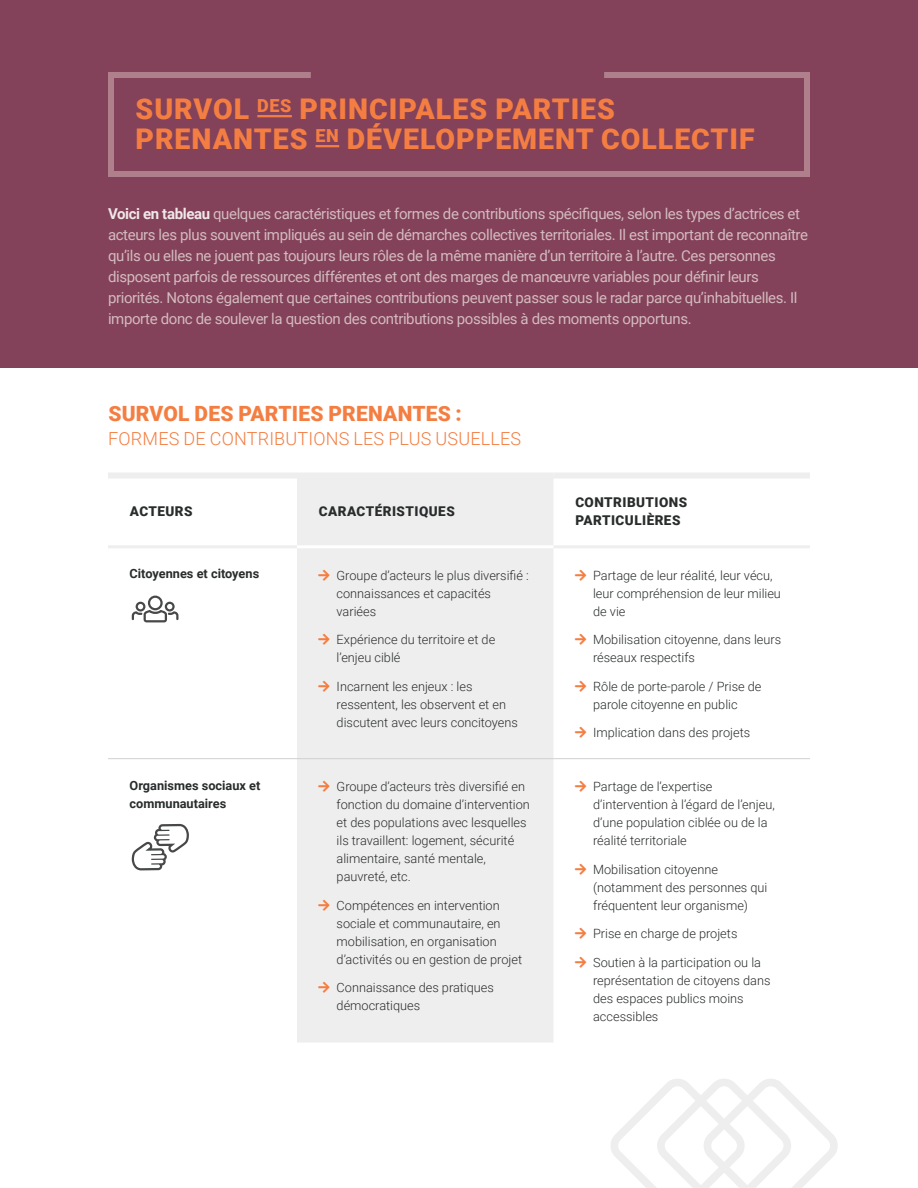
<style>
.page{position:relative;width:918px;height:1188px;background:#fff}
.page>*{position:absolute;margin:0;border:0;box-sizing:border-box;transform-origin:0 0}
.t1{font:900 28.5px/30px "Roboto";letter-spacing:.035em;color:#f47e42}
.t2{font:900 21px "Roboto";letter-spacing:.01em;color:#f47e42}
.t3{font:300 18px "Roboto";letter-spacing:.01em;color:#f47e42}
.t4{font:15px/21px "Roboto";letter-spacing:-.025em;color:#d4bbbf}
.t5{font:900 13.5px/18px "Roboto";letter-spacing:.035em;color:#292c2c}
.t6{font:300 12.75px/18px "Roboto";color:#292c2c}
.t7{font:700 12.75px/18px "Roboto";color:#292c2c}
.s1{font-weight:700;color:#f0e7e8}
</style>
<div class="page">
<div style="left:0;top:0;width:918px;height:368px;background:#83415a"></div>
<svg style="left:611px;top:1079px;width:227px;height:109px"></svg>
<svg style="left:108px;top:72px;width:702px;height:105px"></svg>
<div style="left:297px;top:478px;width:257px;height:564px;background:#efeeef"></div>
<hr style="left:108px;top:758px;width:189px;height:1px;background:#d1cfd0">
<hr style="left:297px;top:758px;width:257px;height:1px;background:#d1cfd0">
<hr style="left:554px;top:758px;width:256px;height:1px;background:#d1cfd0">
<div style="left:108px;top:472px;width:189px;height:6px;background:#efeeef"></div>
<div style="left:297px;top:472px;width:257px;height:6px;background:#efeeef"></div>
<div style="left:554px;top:472px;width:256px;height:6px;background:#efeeef"></div>
<hr style="left:108px;top:545px;width:189px;height:3px;background:#efeeef">
<hr style="left:554px;top:545px;width:256px;height:3px;background:#efeeef">
<hr style="left:297px;top:545px;width:257px;height:3px;background:#fff">
<svg style="left:132px;top:824px;width:57px;height:46px"></svg>
<svg style="left:132px;top:596px;width:47px;height:26px"></svg>
<hr style="left:257px;top:115px;width:35px;height:2px;background:#f47e42">
<hr style="left:316px;top:145px;width:23px;height:2px;background:#f47e42">
<svg style="left:319px;top:569px;width:11px;height:11px"></svg>
<svg style="left:319px;top:634px;width:11px;height:11px"></svg>
<svg style="left:319px;top:680px;width:11px;height:11px"></svg>
<svg style="left:319px;top:781px;width:11px;height:11px"></svg>
<svg style="left:319px;top:900px;width:11px;height:11px"></svg>
<svg style="left:319px;top:982px;width:11px;height:11px"></svg>
<h1 class="t1" style="left:136px;top:93px;width:621px">SURVOL <sup>DES</sup> PRINCIPALES PARTIES<br>PRENANTES <sup>EN</sup> DÉVELOPPEMENT COLLECTIF</h1>
<p class="t4" style="left:108px;top:202px;width:702px"><span class="s1">Voici en tableau</span> quelques caractéristiques et formes de contributions spécifiques, selon les types d’actrices et acteurs les plus souvent impliqués au sein de démarches collectives territoriales. Il est important de reconnaître qu’ils ou elles ne jouent pas toujours leurs rôles de la même manière d’un territoire à l’autre. Ces personnes disposent parfois de ressources différentes et ont des marges de manœuvre variables pour définir leurs priorités. Notons également que certaines contributions peuvent passer sous le radar parce qu’inhabituelles. Il importe donc de soulever la question des contributions possibles à des moments opportuns.</p>
<h2 class="t2" style="left:108px;top:399px;width:355px">SURVOL DES PARTIES PRENANTES :</h2>
<h3 class="t3" style="left:108px;top:426px;width:414px">FORMES DE CONTRIBUTIONS LES PLUS USUELLES</h3>
<p class="t5" style="left:130px;top:502px;width:64px">ACTEURS</p>
<p class="t5" style="left:319px;top:502px;width:137px">CARACTÉRISTIQUES</p>
<p class="t5" style="left:575px;top:493px;width:114px">CONTRIBUTIONS<br>PARTICULIÈRES</p>
<p class="t7" style="left:130px;top:564px;width:131px">Citoyennes et citoyens</p>
<p class="t6" style="left:337px;top:566px;width:194px">Groupe d’acteurs le plus diversifié : connaissances et capacités variées</p>
<p class="t6" style="left:337px;top:630px;width:160px">Expérience du territoire et de l’enjeu ciblé</p>
<p class="t6" style="left:337px;top:677px;width:183px">Incarnent les enjeux : les ressentent, les observent et en discutent avec leurs concitoyens</p>
<p class="t7" style="left:130px;top:776px;width:132px">Organismes sociaux et communautaires</p>
<p class="t6" style="left:337px;top:777px;width:195px">Groupe d’acteurs très diversifié en fonction du domaine d’intervention et des populations avec lesquelles ils travaillent: logement, sécurité alimentaire, santé mentale, pauvreté, etc.</p>
<p class="t6" style="left:337px;top:896px;width:187px">Compétences en intervention sociale et communautaire, en mobilisation, en organisation d’activités ou en gestion de projet</p>
<p class="t6" style="left:337px;top:978px;width:159px">Connaissance des pratiques démocratiques</p>
<p class="t6" style="left:593px;top:566px;width:189px">Partage de leur réalité, leur vécu, leur compréhension de leur milieu de vie</p>
<p class="t6" style="left:593px;top:630px;width:190px">Mobilisation citoyenne, dans leurs réseaux respectifs</p>
<p class="t6" style="left:593px;top:677px;width:170px">Rôle de porte-parole / Prise de parole citoyenne en public</p>
<p class="t6" style="left:593px;top:723px;width:159px">Implication dans des projets</p>
<p class="t6" style="left:593px;top:777px;width:183px">Partage de l’expertise d’intervention à l’égard de l’enjeu, d’une population ciblée ou de la réalité territoriale</p>
<p class="t6" style="left:593px;top:860px;width:176px">Mobilisation citoyenne (notamment des personnes qui fréquentent leur organisme)</p>
<p class="t6" style="left:593px;top:924px;width:146px">Prise en charge de projets</p>
<p class="t6" style="left:593px;top:953px;width:179px">Soutien à la participation ou la représentation de citoyens dans des espaces publics moins accessibles</p>
</div>
